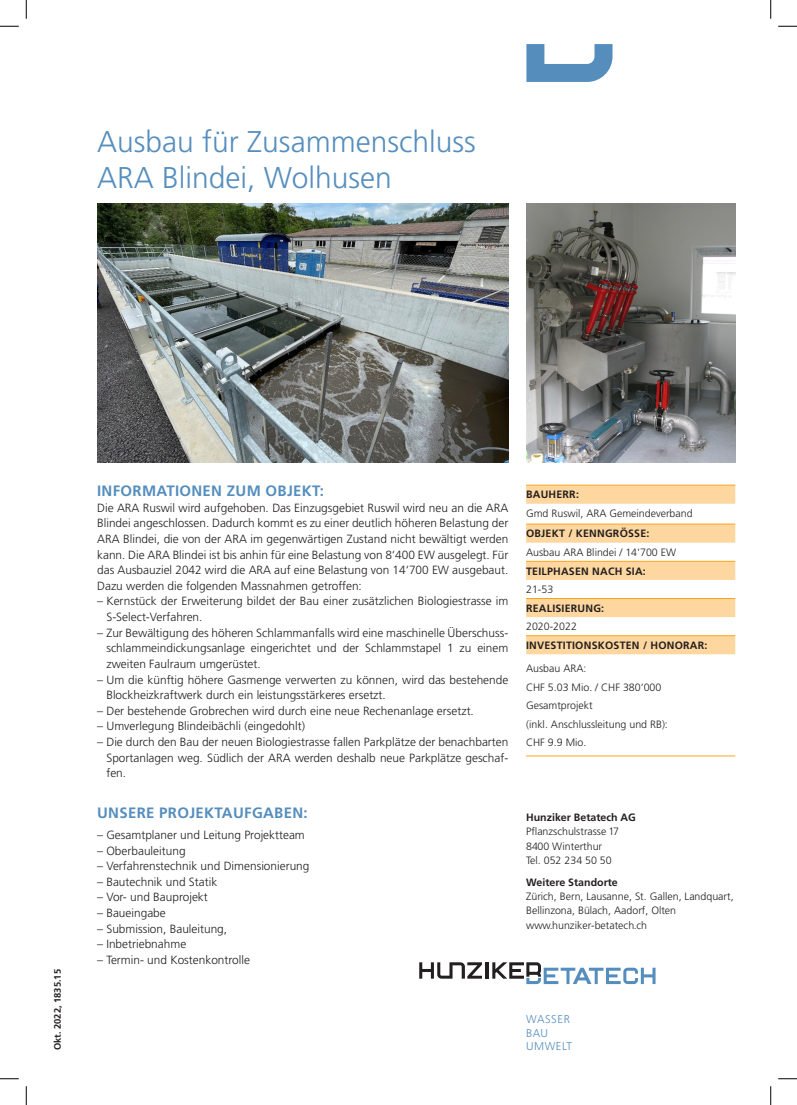
<style>
.page{position:relative;width:797px;height:1105px;background:#fff}
.page>*{position:absolute;margin:0;border:0;box-sizing:border-box;transform-origin:0 0}
.Haupttitel{font:300 30px "Frutiger LT Std";color:#558ebd}
.Lauftext{font:700 15px "Frutiger LT Std";letter-spacing:.02em;color:#558ebd}
.Titel_Lauftext{font:700 15px "Frutiger LT Std";letter-spacing:.02em;color:#558ebd}
.Lauftext-2{font:300 11.88px/15.6px "Frutiger LT Std";color:#231f20;text-align:justify}
.t1{font:300 11.25px/13.5px "Frutiger LT Std";letter-spacing:.05em;color:#558ebd}
.Tabelle_Lauftext{font:300 10.62px/14.4px "Frutiger LT Std";color:#231f20}
.Tabelle_Titel{font:700 10.62px "Frutiger LT Std";letter-spacing:.02em;color:#231f20}
.t2{font:700 9.38px "Frutiger LT Std";color:#231f20}
.s1{font-weight:700}
</style>
<div class="page">
<hr style="left:485px;top:962px;width:3px;height:17px;background:#231f20">
<svg style="left:419px;top:962px;width:63px;height:17px"></svg>
<svg style="left:492px;top:962px;width:163px;height:22px"></svg>
<svg style="left:526px;top:44px;width:86px;height:38px"></svg>
<img style="left:526px;top:203px;width:209px;height:259px">
<img style="left:97px;top:203px;width:411px;height:259px">
<svg style="left:526px;top:486px;width:209px;height:168px;fill:#fed7a0"></svg>
<hr style="left:526px;top:485px;width:209px;height:1px;background:#f9a51b">
<hr style="left:526px;top:524px;width:209px;height:1px;background:#f9a51b">
<hr style="left:526px;top:756px;width:209px;height:1px;background:#f9a51b">
<hr style="left:526px;top:561px;width:209px;height:1px;background:#f9a51b">
<hr style="left:526px;top:598px;width:209px;height:1px;background:#f9a51b">
<hr style="left:526px;top:635px;width:209px;height:1px;background:#f9a51b">
<svg style="left:0;top:25px;width:19px;height:2px"></svg>
<svg style="left:778px;top:25px;width:19px;height:2px"></svg>
<svg style="left:0;top:1078px;width:19px;height:1px"></svg>
<svg style="left:778px;top:1078px;width:19px;height:1px"></svg>
<svg style="left:25px;top:0;width:2px;height:19px"></svg>
<svg style="left:25px;top:1086px;width:2px;height:19px"></svg>
<svg style="left:770px;top:0;width:1px;height:19px"></svg>
<svg style="left:770px;top:1086px;width:1px;height:19px"></svg>
<p class="Haupttitel" style="left:97px;top:124px;width:380px">Ausbau für Zusammenschluss</p>
<p class="Haupttitel" style="left:97px;top:160px;width:296px">ARA Blindei, Wolhusen</p>
<p class="t2" style="left:52px;top:1050px;width:83px;rotate:-90deg">Okt. 2022, 1835.15</p>
<p class="Lauftext" style="left:97px;top:482px;width:228px">INFORMATIONEN ZUM OBJEKT:</p>
<p class="Lauftext-2" style="left:97px;top:500px;width:413px">Die ARA Ruswil wird aufgehoben. Das Einzugsgebiet Ruswil wird neu an die ARA Blindei angeschlossen. Dadurch kommt es zu einer deutlich höheren Belastung der ARA Blindei, die von der ARA im gegenwärtigen Zustand nicht bewältigt werden kann. Die ARA Blindei ist bis anhin für eine Belastung von 8‘400 EW ausgelegt. Für das Ausbauziel 2042 wird die ARA auf eine Belastung von 14‘700 EW ausgebaut.<br>Dazu werden die folgenden Massnahmen getroffen:</p>
<p class="Lauftext-2" style="left:106px;top:594px;width:403px;text-indent:-9px">– Kernstück der Erweiterung bildet der Bau einer zusätzlichen Biologiestrasse im<br>S-Select-Verfahren.</p>
<p class="Lauftext-2" style="left:106px;top:625px;width:403px;text-indent:-9px">– Zur Bewältigung des höheren Schlammanfalls wird eine maschinelle Überschuss&shy;schlammeindickungsanlage eingerichtet und der Schlammstapel 1 zu einem zweiten Faulraum umgerüstet.</p>
<p class="Lauftext-2" style="left:106px;top:672px;width:403px;text-indent:-9px">– Um die künftig höhere Gasmenge verwerten zu können, wird das bestehende<br>Blockheizkraftwerk durch ein leistungsstärkeres ersetzt.</p>
<p class="Lauftext-2" style="left:97px;top:703px;width:378px">– Der bestehende Grobrechen wird durch eine neue Rechenanlage ersetzt.</p>
<p class="Lauftext-2" style="left:97px;top:719px;width:209px">– Umverlegung Blindeibächli (eingedohlt)</p>
<p class="Lauftext-2" style="left:106px;top:734px;width:403px;text-indent:-9px">– Die durch den Bau der neuen Biologiestrasse fallen Parkplätze der benachbarten Sportanlagen weg. Südlich der ARA werden deshalb neue Parkplätze geschaf&shy;fen.</p>
<p class="Titel_Lauftext" style="left:97px;top:804px;width:212px">UNSERE PROJEKTAUFGABEN:</p>
<p class="Lauftext-2" style="left:97px;top:827px;width:209px">– Gesamtplaner und Leitung Projektteam</p>
<p class="Lauftext-2" style="left:97px;top:843px;width:90px">– Oberbauleitung</p>
<p class="Lauftext-2" style="left:97px;top:858px;width:214px">– Verfahrenstechnik und Dimensionierung</p>
<p class="Lauftext-2" style="left:97px;top:874px;width:122px">– Bautechnik und Statik</p>
<p class="Lauftext-2" style="left:97px;top:890px;width:112px">– Vor- und Bauprojekt</p>
<p class="Lauftext-2" style="left:97px;top:905px;width:70px">– Baueingabe</p>
<p class="Lauftext-2" style="left:97px;top:921px;width:132px">– Submission, Bauleitung,</p>
<p class="Lauftext-2" style="left:97px;top:936px;width:91px">– Inbetriebnahme</p>
<p class="Lauftext-2" style="left:97px;top:952px;width:154px">– Termin- und Kostenkontrolle</p>
<p class="Tabelle_Titel" style="left:526px;top:488px;width:54px">BAUHERR:</p>
<p class="Tabelle_Lauftext" style="left:526px;top:506px;width:168px">Gmd Ruswil, ARA Gemeindeverband</p>
<p class="Tabelle_Titel" style="left:526px;top:527px;width:125px">OBJEKT / KENNGRÖSSE:</p>
<p class="Tabelle_Lauftext" style="left:526px;top:545px;width:152px">Ausbau ARA Blindei / 14'700 EW</p>
<p class="Tabelle_Titel" style="left:526px;top:565px;width:121px">TEILPHASEN NACH SIA:</p>
<p class="Tabelle_Lauftext" style="left:526px;top:582px;width:29px">21-53</p>
<p class="Tabelle_Titel" style="left:526px;top:602px;width:80px">REALISIERUNG:</p>
<p class="Tabelle_Lauftext" style="left:526px;top:620px;width:52px">2020-2022</p>
<p class="Tabelle_Titel" style="left:526px;top:639px;width:183px">INVESTITIONSKOSTEN / HONORAR:</p>
<p class="Tabelle_Lauftext" style="left:526px;top:661px;width:62px">Ausbau ARA:</p>
<p class="Tabelle_Lauftext" style="left:526px;top:680px;width:137px">CHF 5.03 Mio. / CHF 380’000</p>
<p class="Tabelle_Lauftext" style="left:526px;top:698px;width:68px">Gesamtprojekt</p>
<p class="Tabelle_Lauftext" style="left:526px;top:717px;width:143px">(inkl. Anschlussleitung und RB):</p>
<p class="Tabelle_Lauftext" style="left:526px;top:735px;width:62px">CHF 9.9 Mio.</p>
<p class="Tabelle_Lauftext" style="left:526px;top:810px;width:111px"><span class="s1">Hunziker Betatech AG<br></span>Pflanzschulstrasse 17<br>8400 Winterthur<br>Tel. 052 234 50 50</p>
<p class="Tabelle_Lauftext" style="left:526px;top:875px;width:209px"><span class="s1">Weitere Standorte<br></span>Zürich, Bern, Lausanne, St. Gallen, Landquart,<br>Bellinzona, Bülach, Aadorf, Olten www.hunziker-betatech.ch</p>
<p class="t1" style="left:526px;top:1013px;width:48px">WASSER<br>BAU<br>UMWELT</p>
</div>
